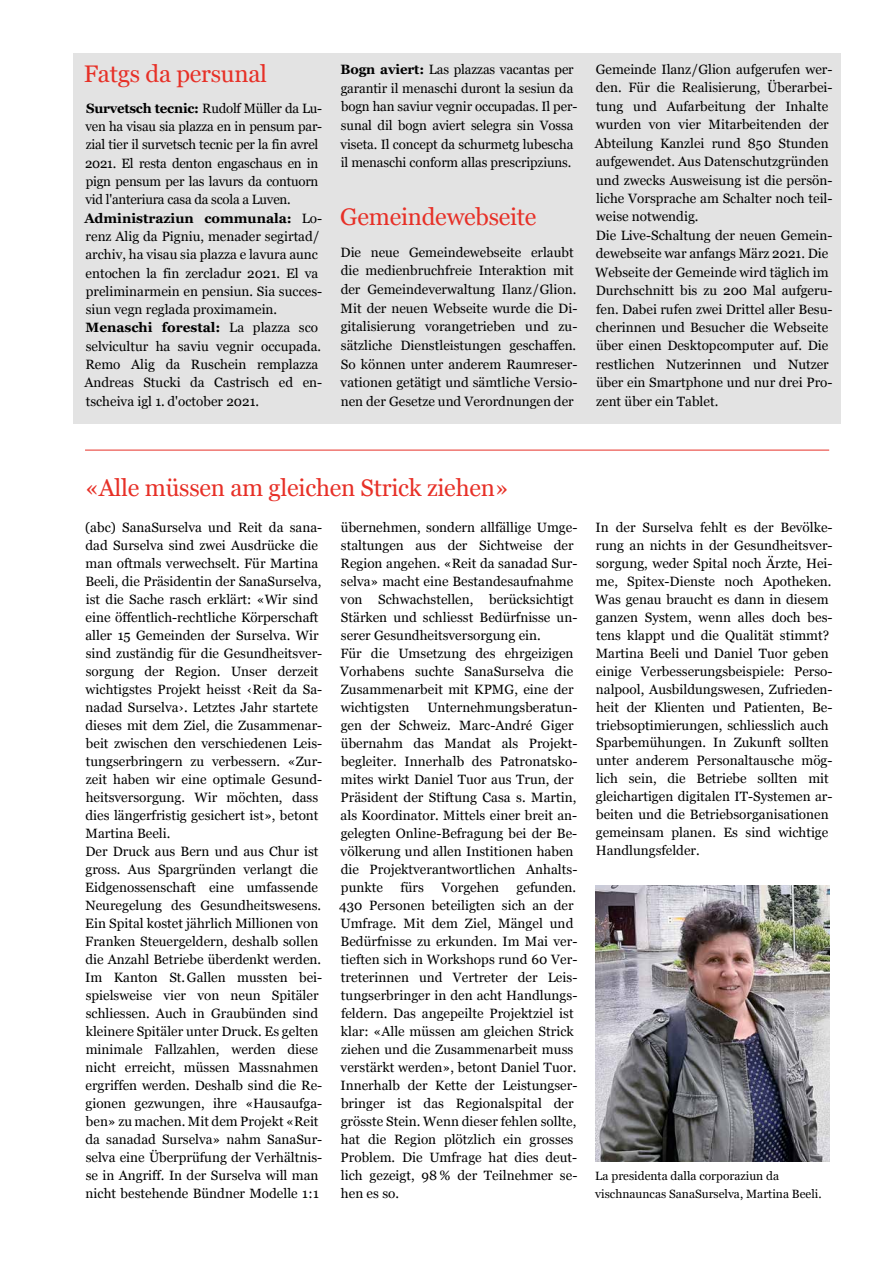
<style>
.page{position:relative;width:893px;height:1263px;background:#fff}
.page>*{position:absolute;margin:0;border:0;box-sizing:border-box;transform-origin:0 0}
.t1{font:24px "Vani";letter-spacing:-.01em;color:#e73027}
.t2{font:13.5px/18px "Vani";color:#000}
.t3{font:12px/18px "Vani";color:#000}
.s1{font-weight:700}
</style>
<div class="page">
<div style="left:73px;top:53px;width:768px;height:371px;background:#e3e3e3"></div>
<hr style="left:85px;top:450px;width:744px;height:1px;background:#e73027">
<img style="left:595px;top:885px;width:234px;height:277px">
<h1 class="t1" style="left:84px;top:60px;width:185px">Fatgs da persunal</h1>
<p class="t2" style="left:84px;top:99px;width:239px"><span class="s1">Survetsch tecnic:</span> Rudolf Müller da Lu&shy;ven ha visau sia plazza en in pensum par&shy;zial tier il survetsch tecnic per la fin avrel 2021. El resta denton engaschaus en in pign pensum per las lavurs da contuorn vid l'anteriura casa da scola a Luven.<br><span class="s1">Administraziun communala:</span> Lo&shy;renz Alig da Pigniu, menader segirtad/ archiv, ha visau sia plazza e lavura aunc entochen la fin zercladur 2021. El va preliminarmein en pensiun. Sia succes&shy;siun vegn reglada proximamein.<br><span class="s1">Menaschi forestal:</span> La plazza sco selvicultur ha saviu vegnir occupada.<br>Remo Alig da Ruschein remplazza Andreas Stucki da Castrisch ed en&shy;tscheiva igl 1. d'october 2021.</p>
<p class="t2" style="left:340px;top:60px;width:238px;line-height:18.6px"><span class="s1">Bogn aviert:</span> Las plazzas vacantas per garantir il menaschi duront la sesiun da bogn han saviur vegnir occupadas. Il per&shy;sunal dil bogn aviert selegra sin Vossa viseta. Il concept da schurmetg lubescha il menaschi conform allas prescripziuns.</p>
<h1 class="t1" style="left:340px;top:203px;width:198px">Gemeindewebseite</h1>
<p class="t2" style="left:341px;top:243px;width:238px;line-height:18.6px">Die neue Gemeindewebseite erlaubt die medienbruchfreie Interaktion mit der Gemeindeverwaltung Ilanz/Glion.<br>Mit der neuen Webseite wurde die Di&shy;gitalisierung vorangetrieben und zu&shy;sätzliche Dienstleistungen geschaffen.<br>So können unter anderem Raumreser&shy;vationen getätigt und sämtliche Versio&shy;nen der Gesetze und Verordnungen der</p>
<p class="t2" style="left:595px;top:60px;width:239px;line-height:18.5px">Gemeinde Ilanz/Glion aufgerufen wer&shy;den. Für die Realisierung, Überarbei&shy;tung und Aufarbeitung der Inhalte wurden von vier Mitarbeitenden der Abteilung Kanzlei rund 850 Stunden aufgewendet. Aus Datenschutzgründen und zwecks Ausweisung ist die persön&shy;liche Vorsprache am Schalter noch teil&shy;weise notwendig.<br>Die Live-Schaltung der neuen Gemein&shy;dewebseite war anfangs März 2021. Die Webseite der Gemeinde wird täglich im Durchschnitt bis zu 200 Mal aufgeru&shy;fen. Dabei rufen zwei Drittel aller Besu&shy;cherinnen und Besucher die Webseite über einen Desktopcomputer auf. Die restlichen Nutzerinnen und Nutzer über ein Smartphone und nur drei Pro&shy;zent über ein Tablet.</p>
<h1 class="t1" style="left:85px;top:473px;width:425px">«Alle müssen am gleichen Strick ziehen»</h1>
<p class="t2" style="left:85px;top:518px;width:239px">(abc) SanaSurselva und Reit da sana&shy;dad Surselva sind zwei Ausdrücke die man oftmals verwechselt. Für Martina Beeli, die Präsidentin der SanaSurselva, ist die Sache rasch erklärt: «Wir sind eine öffentlich-rechtliche Körperschaft aller 15 Gemeinden der Surselva. Wir sind zuständig für die Gesundheitsver&shy;sorgung der Region. Unser derzeit wichtigstes Projekt heisst ‹Reit da Sa&shy;nadad Surselva›. Letztes Jahr startete dieses mit dem Ziel, die Zusammenar&shy;beit zwischen den verschiedenen Leis&shy;tungserbringern zu verbessern. «Zur&shy;zeit haben wir eine optimale Gesund&shy;heitsversorgung. Wir möchten, dass dies längerfristig gesichert ist», betont Martina Beeli.<br>Der Druck aus Bern und aus Chur ist gross. Aus Spargründen verlangt die Eidgenossenschaft eine umfassende Neuregelung des Gesundheitswesens.<br>Ein Spital kostet jährlich Millionen von Franken Steuergeldern, deshalb sollen die Anzahl Betriebe überdenkt werden.<br>Im Kanton St.Gallen mussten bei&shy;spielsweise vier von neun Spitäler schliessen. Auch in Graubünden sind kleinere Spitäler unter Druck. Es gelten minimale Fallzahlen, werden diese nicht erreicht, müssen Massnahmen ergriffen werden. Deshalb sind die Re&shy;gionen gezwungen, ihre «Hausaufga&shy;ben» zu machen. Mit dem Projekt «Reit da sanadad Surselva» nahm SanaSur&shy;selva eine Überprüfung der Verhältnis&shy;se in Angriff. In der Surselva will man nicht bestehende Bündner Modelle 1:1</p>
<p class="t2" style="left:340px;top:518px;width:239px">übernehmen, sondern allfällige Umge&shy;staltungen aus der Sichtweise der Region angehen. «Reit da sanadad Sur&shy;selva» macht eine Bestandesaufnahme von Schwachstellen, berücksichtigt Stärken und schliesst Bedürfnisse un&shy;serer Gesundheitsversorgung ein.<br>Für die Umsetzung des ehrgeizigen Vorhabens suchte SanaSurselva die Zusammenarbeit mit KPMG, eine der wichtigsten</p>
<p class="t2" style="left:341px;top:698px;width:238px;text-indent:87px">Unternehmungsberatun&shy;gen der Schweiz. Marc-André Giger übernahm das Mandat als Projekt&shy;begleiter. Innerhalb des Patronatsko&shy;mites wirkt Daniel Tuor aus Trun, der Präsident der Stiftung Casa s. Martin, als Koordinator. Mittels einer breit an&shy;gelegten Online-Befragung bei der Be&shy;völkerung und allen Institionen haben die Projektverantwortlichen Anhalts&shy;punkte</p>
<p class="t2" style="left:339px;top:878px;width:240px;text-indent:178px">gefunden.<br>430 Personen beteiligten sich an der Umfrage. Mit dem Ziel, Mängel und Bedürfnisse zu erkunden. Im Mai ver&shy;tieften sich in Workshops rund 60 Ver&shy;treterinnen und Vertreter der Leis&shy;tungserbringer in den acht Handlungs&shy;feldern. Das angepeilte Projektziel ist klar: «Alle müssen am gleichen Strick ziehen und die Zusammenarbeit muss verstärkt werden», betont Daniel Tuor.<br>Innerhalb der Kette der Leistungser&shy;bringer ist das Regionalspital der grösste Stein. Wenn dieser fehlen sollte, hat die Region plötzlich ein grosses Problem. Die Umfrage hat dies deut&shy;lich gezeigt, 98 % der Teilnehmer se&shy;hen es so.</p>
<p class="t2" style="left:400px;top:878px;width:25px">fürs</p>
<p class="t2" style="left:441px;top:878px;width:59px">Vorgehen</p>
<p class="t2" style="left:595px;top:518px;width:239px">In der Surselva fehlt es der Bevölke&shy;rung an nichts in der Gesundheitsver&shy;sorgung, weder Spital noch Ärzte, Hei&shy;me, Spitex-Dienste noch Apotheken.<br>Was genau braucht es dann in diesem ganzen System, wenn alles doch bes&shy;tens klappt und die Qualität stimmt?<br>Martina Beeli und Daniel Tuor geben einige Verbesserungsbeispiele: Perso&shy;nalpool, Ausbildungswesen, Zufrieden&shy;heit der Klienten und Patienten, Be&shy;triebsoptimierungen, schliesslich auch Sparbemühungen. In Zukunft sollten unter anderem Personaltausche mög&shy;lich sein, die Betriebe sollten mit gleichartigen digitalen IT-Systemen ar&shy;beiten und die Betriebsorganisationen gemeinsam planen. Es sind wichtige Handlungsfelder.</p>
<p class="t3" style="left:595px;top:1167px;width:228px">La presidenta dalla corporaziun da vischnauncas SanaSurselva, Martina Beeli.</p>
</div>
